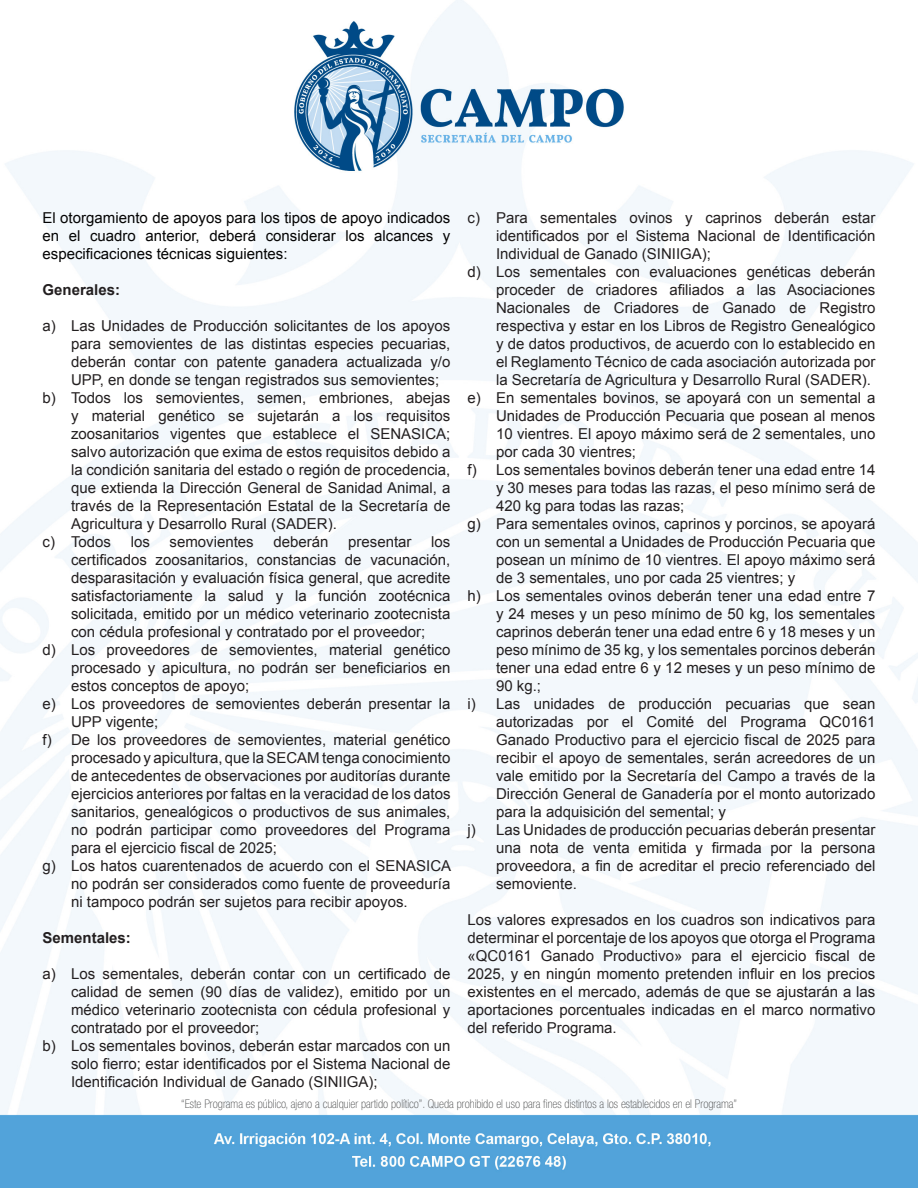
<style>
.page{position:relative;width:918px;height:1188px;background:#fff}
.page>*{position:absolute;margin:0;border:0;box-sizing:border-box;transform-origin:0 0}
.t1{font:15px/18px "Arial";color:#231f20;text-align:justify}
.t2{font:15px/18px "Arial";color:#040404;text-align:justify}
.t3{font:700 15px "Arial";color:#231f20}
.t4{font:100 condensed 12px "Helvetica Neue LT Std";color:#4b4c4d}
</style>
<div class="page">
<img style="left:0;top:0;width:918px;height:1188px">
<p class="t2" style="left:43px;top:209px;width:409px">El otorgamiento de apoyos para los tipos de apoyo indicados en el cuadro anterior, deberá considerar los alcances y especificaciones técnicas siguientes:</p>
<p class="t3" style="left:43px;top:280px;width:79px">Generales:</p>
<p class="t1" style="left:71px;top:317px;width:381px;text-indent:-28px">a) Las Unidades de Producción solicitantes de los apoyos para semovientes de las distintas especies pecuarias, deberán contar con patente ganadera actualizada y/o UPP, en donde se tengan registrados sus semovientes;</p>
<p class="t1" style="left:71px;top:389px;width:381px;text-indent:-28px">b) Todos los semovientes, semen, embriones, abejas y material genético se sujetarán a los requisitos zoosanitarios vigentes que establece el SENASICA; salvo autorización que exima de estos requisitos debido a la condición sanitaria del estado o región de procedencia, que extienda la Dirección General de Sanidad Animal, a través de la Representación Estatal de la Secretaría de Agricultura y Desarrollo Rural (SADER).</p>
<p class="t1" style="left:43px;top:533px;width:70px">c) Todos</p>
<p class="t1" style="left:131px;top:533px;width:21px">los</p>
<p class="t1" style="left:170px;top:533px;width:86px">semovientes</p>
<p class="t1" style="left:274px;top:533px;width:57px">deberán</p>
<p class="t1" style="left:348px;top:533px;width:65px">presentar</p>
<p class="t1" style="left:71px;top:533px;width:381px;text-indent:360px">los certificados zoosanitarios, constancias de vacunación, desparasitación y evaluación física general, que acredite satisfactoriamente la salud y la función zootécnica solicitada, emitido por un médico veterinario zootecnista con cédula profesional y contratado por el proveedor;</p>
<p class="t1" style="left:71px;top:641px;width:381px;text-indent:-28px">d) Los proveedores de semovientes, material genético procesado y apicultura, no podrán ser beneficiarios en estos conceptos de apoyo;</p>
<p class="t1" style="left:71px;top:695px;width:381px;text-indent:-28px">e) Los proveedores de semovientes deberán presentar la<br>UPP vigente;</p>
<p class="t1" style="left:71px;top:731px;width:381px;text-indent:-28px">f) De los proveedores de semovientes, material genético procesado y apicultura, que la SECAM tenga conocimiento de antecedentes de observaciones por auditorías durante ejercicios anteriores por faltas en la veracidad de los datos sanitarios, genealógicos o productivos de sus animales, no podrán participar como proveedores del Programa para el ejercicio fiscal de 2025;</p>
<p class="t1" style="left:71px;top:857px;width:382px;text-indent:-28px">g) Los hatos cuarentenados de acuerdo con el SENASICA no podrán ser considerados como fuente de proveeduría ni tampoco podrán ser sujetos para recibir apoyos.</p>
<p class="t3" style="left:43px;top:928px;width:90px">Sementales:</p>
<p class="t1" style="left:71px;top:965px;width:381px;text-indent:-28px">a) Los sementales, deberán contar con un certificado de calidad de semen (90 días de validez), emitido por un médico veterinario zootecnista con cédula profesional y contratado por el proveedor;</p>
<p class="t1" style="left:71px;top:1037px;width:381px;text-indent:-28px">b) Los sementales bovinos, deberán estar marcados con un solo fierro; estar identificados por el Sistema Nacional de Identificación Individual de Ganado (SINIIGA);</p>
<p class="t1" style="left:496px;top:209px;width:381px;text-indent:-28px">c) Para sementales ovinos y caprinos deberán estar identificados por el Sistema Nacional de Identificación Individual de Ganado (SINIIGA);</p>
<p class="t1" style="left:496px;top:263px;width:381px;text-indent:-28px">d) Los sementales con evaluaciones genéticas deberán proceder de criadores afiliados a las Asociaciones Nacionales de Criadores de Ganado de Registro respectiva y estar en los Libros de Registro Genealógico y de datos productivos, de acuerdo con lo establecido en el Reglamento Técnico de cada asociación autorizada por la Secretaría de Agricultura y Desarrollo Rural (SADER).</p>
<p class="t1" style="left:496px;top:389px;width:381px;text-indent:-28px">e) En sementales bovinos, se apoyará con un semental a Unidades de Producción Pecuaria que posean al menos 10 vientres. El apoyo máximo será de 2 sementales, uno por cada 30 vientres;</p>
<p class="t1" style="left:496px;top:461px;width:381px;text-indent:-28px">f) Los sementales bovinos deberán tener una edad entre 14 y 30 meses para todas las razas, el peso mínimo será de 420 kg para todas las razas;</p>
<p class="t1" style="left:496px;top:515px;width:381px;text-indent:-28px">g) Para sementales ovinos, caprinos y porcinos, se apoyará con un semental a Unidades de Producción Pecuaria que posean un mínimo de 10 vientres. El apoyo máximo será de 3 sementales, uno por cada 25 vientres; y</p>
<p class="t1" style="left:496px;top:587px;width:381px;text-indent:-28px">h) Los sementales ovinos deberán tener una edad entre 7 y 24 meses y un peso mínimo de 50 kg, los sementales caprinos deberán tener una edad entre 6 y 18 meses y un peso mínimo de 35 kg, y los sementales porcinos deberán tener una edad entre 6 y 12 meses y un peso mínimo de 90 kg.;</p>
<p class="t1" style="left:496px;top:695px;width:381px;text-indent:-28px">i) Las unidades de producción pecuarias que sean autorizadas por el Comité del Programa QC0161<br>Ganado Productivo para el ejercicio fiscal de 2025 para recibir el apoyo de sementales, serán acreedores de un vale emitido por la Secretaría del Campo a través de la Dirección General de Ganadería por el monto autorizado para la adquisición del semental; y</p>
<p class="t1" style="left:496px;top:821px;width:381px;text-indent:-28px">j) Las Unidades de producción pecuarias deberán presentar una nota de venta emitida y firmada por la persona proveedora, a fin de acreditar el precio referenciado del semoviente.</p>
<p class="t1" style="left:468px;top:911px;width:409px">Los valores expresados en los cuadros son indicativos para determinar el porcentaje de los apoyos que otorga el Programa «QC0161 Ganado Productivo» para el ejercicio fiscal de 2025, y en ningún momento pretenden influir en los precios existentes en el mercado, además de que se ajustarán a las aportaciones porcentuales indicadas en el marco normativo del referido Programa.</p>
<p class="t4" style="left:181px;top:1097px;width:557px">“Este Programa es público, ajeno a cualquier partido político”. Queda prohibido el uso para fines distintos a los establecidos en el Programa”</p>
</div>
